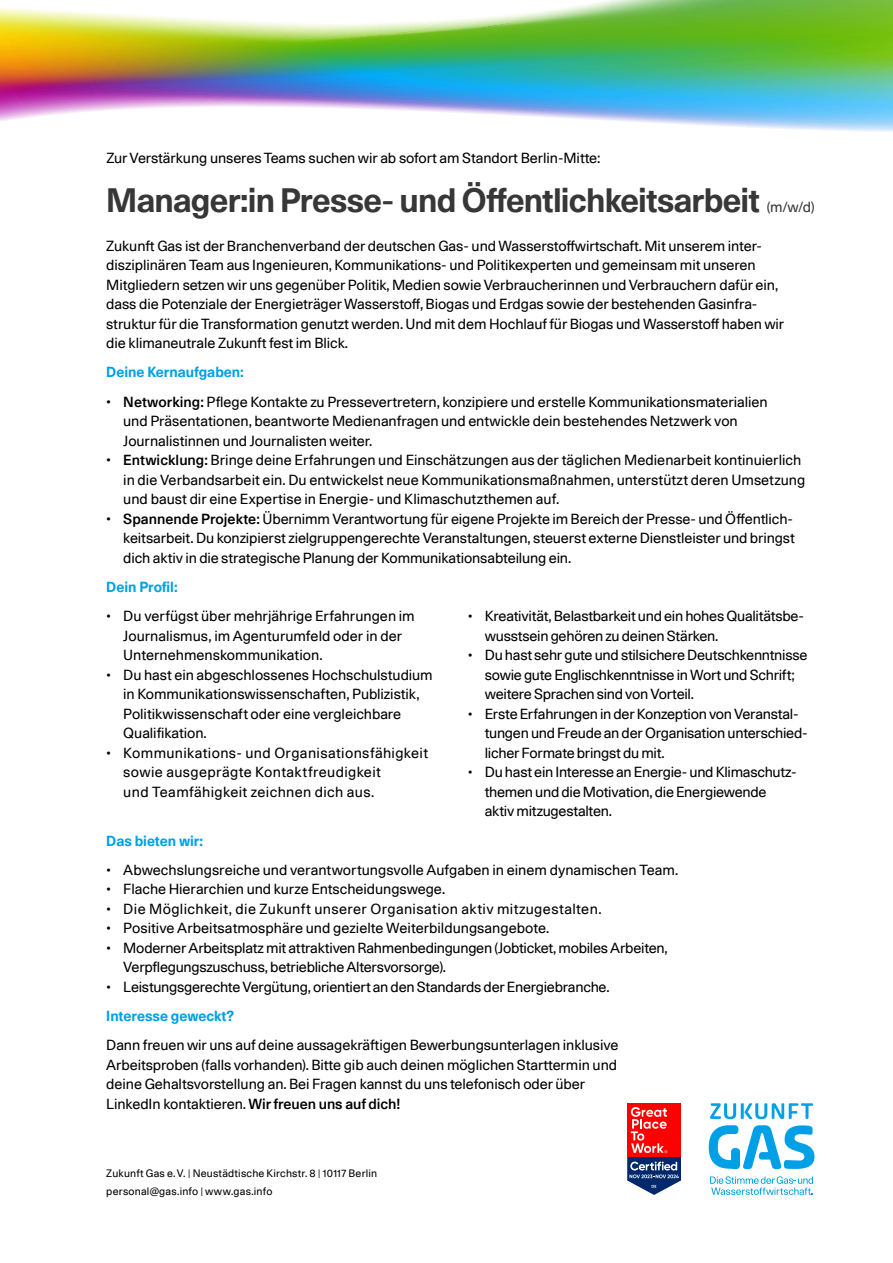
<style>
.page{position:relative;width:893px;height:1263px;background:#fff}
.page>*{position:absolute;margin:0;border:0;box-sizing:border-box;transform-origin:0 0}
.t1{font:700 33px "Unica 77 LLTT";letter-spacing:-.025em;color:#373737}
.t2{font:14.25px/19.5px "Unica 77 LLTT";letter-spacing:-.005em;color:#000}
.t3{font:14.25px/19.5px "Unica 77 LLTT";letter-spacing:.025em;color:#000}
.t4{font:700 14.25px "Unica 77 LLTT";color:#00a0e6}
.t5{font:14.25px "Unica 77 LLTT";color:#373737}
.t6{font:10.5px/17.7px "Unica 77 LLTT";letter-spacing:.02em;color:#000}
.s1{font-weight:500}
.s2{font-weight:300;font-size:12px}
</style>
<div class="page">
<img style="left:0;top:0;width:893px;height:132px">
<svg style="left:709px;top:1125px;width:105px;height:44px"></svg>
<hr style="left:741px;top:1103px;width:3px;height:16px;background:#00a0e6">
<svg style="left:710px;top:1103px;width:26px;height:16px"></svg>
<svg style="left:744px;top:1103px;width:69px;height:16px"></svg>
<svg style="left:710px;top:1176px;width:103px;height:19px"></svg>
<svg style="left:627px;top:1103px;width:54px;height:92px"></svg>
<p class="t2" style="left:106px;top:148px;width:496px">Zur Verstärkung unseres Teams suchen wir ab sofort am Standort Berlin-Mitte:</p>
<h1 class="t1" style="left:106px;top:177px;width:655px">Manager:in Presse- und Öffentlichkeitsarbeit</h1>
<p class="t5" style="left:767px;top:197px;width:50px">(m/w/d)</p>
<p class="t2" style="left:106px;top:236px;width:679px">Zukunft Gas ist der Branchenverband der deutschen Gas- und Wasserstoffwirtschaft. Mit unserem inter&shy;disziplinären Team aus Ingenieuren, Kommunikations- und Politikexperten und gemeinsam mit unseren Mitgliedern setzen wir uns gegenüber Politik, Medien sowie Verbraucherinnen und Verbrauchern dafür ein, dass die Potenziale der Energieträger Wasserstoff, Biogas und Erdgas sowie der bestehenden Gasinfra&shy;struktur für die Transformation genutzt werden. Und mit dem Hochlauf für Biogas und Wasserstoff haben wir die klimaneutrale Zukunft fest im Blick.</p>
<p class="t4" style="left:106px;top:363px;width:139px">Deine Kernaufgaben:</p>
<p class="t2" style="left:123px;top:392px;width:646px;text-indent:-17px"><span class="s1">• Networking:</span> Pflege Kontakte zu Pressevertretern, konzipiere und erstelle Kommunikationsmaterialien und Präsentationen, beantworte Medienanfragen und entwickle dein bestehendes Netzwerk von<br>Journalistinnen und Journalisten weiter.</p>
<p class="t2" style="left:123px;top:450px;width:683px;text-indent:-17px"><span class="s1">• Entwicklung:</span> Bringe deine Erfahrungen und Einschätzungen aus der täglichen Medienarbeit kontinuierlich in die Verbandsarbeit ein. Du entwickelst neue Kommunikationsmaßnahmen, unterstützt deren Umsetzung und baust dir eine Expertise in Energie- und Klimaschutzthemen auf.</p>
<p class="t2" style="left:123px;top:509px;width:673px;text-indent:-17px"><span class="s1">• Spannende Projekte:</span> Übernimm Verantwortung für eigene Projekte im Bereich der Presse- und Öffentlich&shy;keitsarbeit. Du konzipierst zielgruppengerechte Veranstaltungen, steuerst externe Dienstleister und bringst dich aktiv in die strategische Planung der Kommunikationsabteilung ein.</p>
<p class="t4" style="left:106px;top:577px;width:73px">Dein Profil:</p>
<p class="t2" style="left:123px;top:606px;width:293px;text-indent:-17px">• Du verfügst über mehrjährige Erfahrungen im<br>Journalismus, im Agenturumfeld oder in der<br>Unternehmenskommunikation.</p>
<p class="t2" style="left:123px;top:664px;width:311px;text-indent:-17px">• Du hast ein abgeschlossenes Hochschulstudium in Kommunikationswissenschaften, Publizistik, Politikwissenschaft oder eine vergleichbare Qualifikation.</p>
<p class="t3" style="left:123px;top:742px;width:306px;text-indent:-17px">• Kommunikations- und Organisationsfähigkeit sowie ausgeprägte Kontaktfreudigkeit<br>und Teamfähigkeit zeichnen dich aus.</p>
<p class="t4" style="left:106px;top:831px;width:98px">Das bieten wir:</p>
<p class="t2" style="left:485px;top:606px;width:321px;text-indent:-17px">• Kreativität, Belastbarkeit und ein hohes Qualitätsbe&shy;wusstsein gehören zu deinen Stärken.</p>
<p class="t2" style="left:485px;top:645px;width:324px;text-indent:-17px">• Du hast sehr gute und stilsichere Deutschkenntnisse sowie gute Englischkenntnisse in Wort und Schrift; weitere Sprachen sind von Vorteil.</p>
<p class="t2" style="left:485px;top:703px;width:324px;text-indent:-17px">• Erste Erfahrungen in der Konzeption von Veranstal&shy;tungen und Freude an der Organisation unterschied&shy;licher Formate bringst du mit.</p>
<p class="t2" style="left:485px;top:762px;width:313px;text-indent:-17px">• Du hast ein Interesse an Energie- und Klimaschutz&shy;themen und die Motivation, die Energiewende aktiv mitzugestalten.</p>
<p class="t2" style="left:106px;top:860px;width:574px">• Abwechslungsreiche und verantwortungsvolle Aufgaben in einem dynamischen Team.</p>
<p class="t2" style="left:106px;top:879px;width:340px">• Flache Hierarchien und kurze Entscheidungswege.</p>
<p class="t3" style="left:106px;top:899px;width:497px">• Die Möglichkeit, die Zukunft unserer Organisation aktiv mitzugestalten.</p>
<p class="t2" style="left:106px;top:918px;width:445px">• Positive Arbeitsatmosphäre und gezielte Weiterbildungsangebote.</p>
<p class="t2" style="left:123px;top:938px;width:546px;text-indent:-17px">• Moderner Arbeitsplatz mit attraktiven Rahmenbedingungen (Jobticket, mobiles Arbeiten,<br>Verpflegungszuschuss, betriebliche Altersvorsorge).</p>
<p class="t2" style="left:106px;top:977px;width:505px">• Leistungsgerechte Vergütung, orientiert an den Standards der Energiebranche.</p>
<p class="t4" style="left:106px;top:1006px;width:129px">Interesse geweckt?</p>
<p class="t2" style="left:106px;top:1035px;width:514px">Dann freuen wir uns auf deine aussagekräftigen Bewerbungsunterlagen inklusive Arbeitsproben (falls vorhanden). Bitte gib auch deinen möglichen Starttermin und deine Gehaltsvorstellung an. Bei Fragen kannst du uns telefonisch oder über LinkedIn kontaktieren. <span class="s1">Wir freuen uns auf dich!</span></p>
<p class="t6" style="left:106px;top:1164px;width:272px">Zukunft Gas e. V. <span class="s2">|</span> Neustädtische Kirchstr. 8 <span class="s2">|</span> 10117 Berlin personal@gas.info <span class="s2">|</span> www.gas.info</p>
</div>
